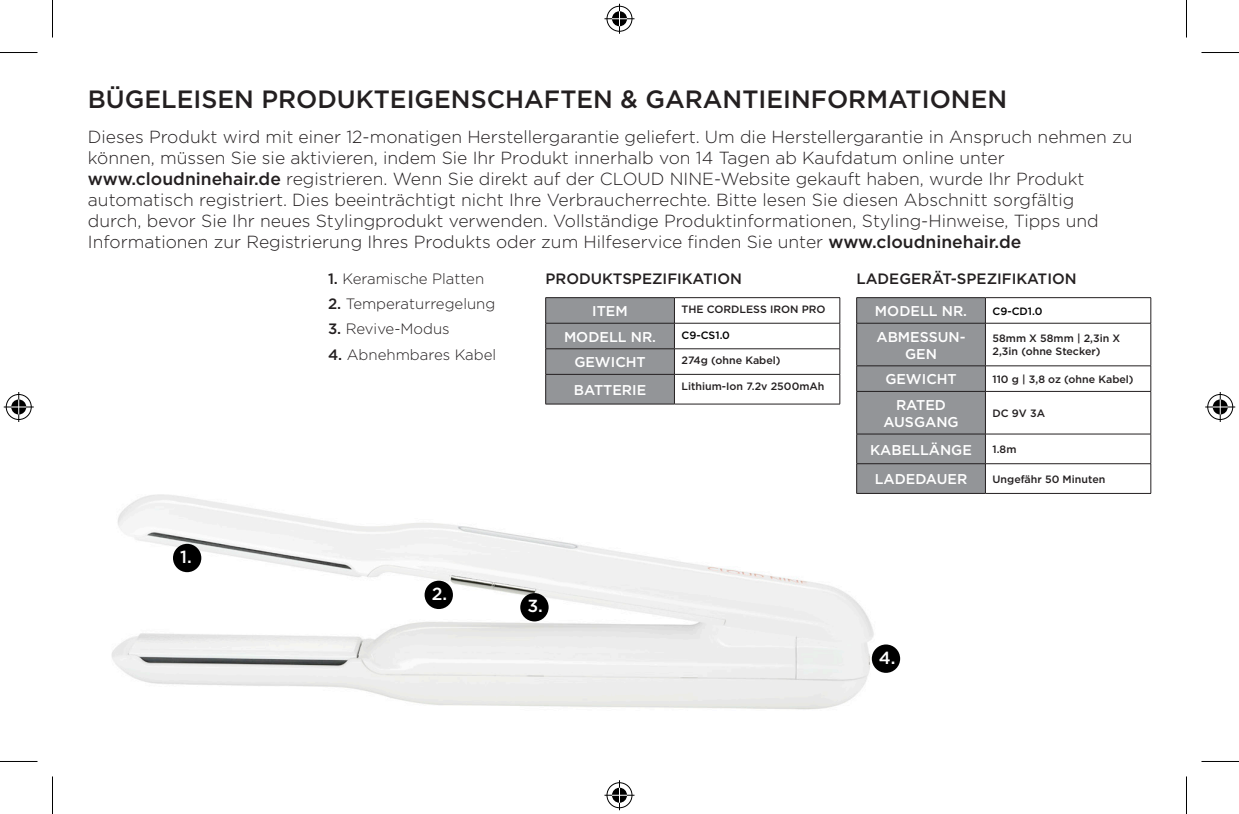
<style>
.page{position:relative;width:1239px;height:814px;background:#fff}
.page>*{position:absolute;margin:0;border:0;box-sizing:border-box;transform-origin:0 0}
.t1{font:500 25px "Gotham";color:#231f20}
.t2{font:300 17.5px/21px "Gotham";color:#231f20}
.t3{font:500 17.5px "Gotham";color:#fff}
.t4{font:300 15px "Gotham";color:#231f20}
.t5{font:500 15px "Gotham";color:#231f20}
.t6{font:500 14.25px/17px "Gotham";color:#fff;text-align:center}
.t7{font:500 10.75px/12.8px "Gotham";color:#231f20}
.t8{font:500 10.75px "Gotham";color:#000}
.s1{font-weight:500}
</style>
<div class="page">
<img style="left:111px;top:494px;width:790px;height:216px">
<hr style="left:674px;top:297px;width:166px;height:1px;background:#231f20">
<hr style="left:545px;top:297px;width:129px;height:1px;background:#231f20">
<div style="left:545px;top:298px;width:130px;height:105px;background:#939598"></div>
<hr style="left:674px;top:323px;width:166px;height:1px;background:#231f20">
<svg style="left:839px;top:298px;width:1px;height:76px"></svg>
<hr style="left:545px;top:348px;width:129px;height:1px;background:#231f20">
<hr style="left:674px;top:348px;width:166px;height:1px;background:#231f20">
<hr style="left:545px;top:374px;width:129px;height:1px;background:#231f20">
<hr style="left:545px;top:374px;width:1px;height:30px;background:#231f20">
<hr style="left:674px;top:374px;width:166px;height:1px;background:#231f20">
<hr style="left:839px;top:374px;width:1px;height:30px;background:#231f20">
<hr style="left:545px;top:403px;width:129px;height:1px;background:#231f20">
<hr style="left:674px;top:403px;width:166px;height:1px;background:#231f20">
<hr style="left:985px;top:297px;width:166px;height:1px;background:#231f20">
<svg style="left:1150px;top:298px;width:1px;height:25px"></svg>
<hr style="left:1150px;top:391px;width:1px;height:43px;background:#231f20">
<hr style="left:856px;top:297px;width:129px;height:1px;background:#231f20">
<hr style="left:985px;top:323px;width:166px;height:1px;background:#231f20">
<hr style="left:1150px;top:323px;width:1px;height:42px;background:#231f20">
<svg style="left:1150px;top:366px;width:1px;height:25px"></svg>
<hr style="left:985px;top:365px;width:166px;height:1px;background:#231f20">
<hr style="left:985px;top:391px;width:166px;height:1px;background:#231f20">
<hr style="left:985px;top:433px;width:166px;height:1px;background:#231f20">
<svg style="left:856px;top:298px;width:130px;height:195px;background:#8e9093"></svg>
<hr style="left:985px;top:463px;width:166px;height:1px;background:#231f20">
<svg style="left:1150px;top:434px;width:1px;height:59px"></svg>
<hr style="left:856px;top:493px;width:129px;height:1px;background:#231f20">
<hr style="left:985px;top:493px;width:166px;height:1px;background:#231f20">
<div style="left:173px;top:544px;width:28px;height:28px;background:#000;border-radius:50%"></div>
<div style="left:425px;top:580px;width:28px;height:29px;background:#000;border-radius:50%"></div>
<div style="left:520px;top:593px;width:29px;height:28px;background:#000;border-radius:50%"></div>
<div style="left:872px;top:644px;width:28px;height:29px;background:#000;border-radius:50%"></div>
<hr style="left:0;top:52px;width:38px;height:1px;background:#000">
<hr style="left:1201px;top:52px;width:38px;height:1px;background:#000">
<hr style="left:0;top:761px;width:38px;height:1px;background:#000">
<hr style="left:1201px;top:761px;width:38px;height:1px;background:#000">
<hr style="left:52px;top:0;width:1px;height:38px;background:#000">
<hr style="left:52px;top:776px;width:1px;height:38px;background:#000">
<hr style="left:1186px;top:0;width:1px;height:38px;background:#000">
<hr style="left:1186px;top:776px;width:1px;height:38px;background:#000">
<div style="left:605px;top:5px;width:28px;height:28px;border:3px solid #fff;border-radius:50%"></div>
<hr style="left:604px;top:17px;width:30px;height:3px;background:#fff">
<hr style="left:618px;top:4px;width:3px;height:30px;background:#fff">
<div style="left:610px;top:10px;width:18px;height:18px;border:3px solid #fff;border-radius:50%"></div>
<div style="left:607px;top:6px;width:25px;height:26px;border:1px solid #000;border-radius:50%"></div>
<hr style="left:604px;top:18px;width:30px;height:1px;background:#000">
<hr style="left:619px;top:4px;width:1px;height:30px;background:#000">
<svg style="left:612px;top:11px;width:15px;height:15px"></svg>
<div style="left:605px;top:781px;width:28px;height:28px;border:3px solid #fff;border-radius:50%"></div>
<hr style="left:604px;top:793px;width:30px;height:3px;background:#fff">
<hr style="left:618px;top:780px;width:3px;height:30px;background:#fff">
<div style="left:610px;top:786px;width:18px;height:18px;border:3px solid #fff;border-radius:50%"></div>
<div style="left:607px;top:782px;width:25px;height:26px;border:1px solid #000;border-radius:50%"></div>
<hr style="left:604px;top:794px;width:30px;height:1px;background:#000">
<hr style="left:619px;top:780px;width:1px;height:30px;background:#000">
<svg style="left:612px;top:787px;width:15px;height:15px"></svg>
<div style="left:5px;top:393px;width:28px;height:28px;border:3px solid #fff;border-radius:50%"></div>
<hr style="left:4px;top:405px;width:30px;height:3px;background:#fff">
<hr style="left:17px;top:392px;width:3px;height:30px;background:#fff">
<div style="left:10px;top:398px;width:18px;height:18px;border:3px solid #fff;border-radius:50%"></div>
<div style="left:6px;top:394px;width:26px;height:26px;border:1px solid #000;border-radius:50%"></div>
<hr style="left:4px;top:406px;width:30px;height:1px;background:#000">
<hr style="left:18px;top:392px;width:1px;height:30px;background:#000">
<svg style="left:11px;top:399px;width:15px;height:15px"></svg>
<div style="left:1206px;top:393px;width:28px;height:28px;border:3px solid #fff;border-radius:50%"></div>
<hr style="left:1205px;top:405px;width:30px;height:3px;background:#fff">
<hr style="left:1219px;top:392px;width:3px;height:30px;background:#fff">
<div style="left:1211px;top:398px;width:18px;height:18px;border:3px solid #fff;border-radius:50%"></div>
<div style="left:1207px;top:394px;width:26px;height:26px;border:1px solid #000;border-radius:50%"></div>
<hr style="left:1205px;top:406px;width:30px;height:1px;background:#000">
<hr style="left:1220px;top:392px;width:1px;height:30px;background:#000">
<svg style="left:1213px;top:399px;width:15px;height:15px"></svg>
<p class="t1" style="left:88px;top:83px;width:921px">BÜGELEISEN PRODUKTEIGENSCHAFTEN &amp; GARANTIEINFORMATIONEN</p>
<p class="t2" style="left:88px;top:126px;width:1046px">Dieses Produkt wird mit einer 12-monatigen Herstellergarantie geliefert. Um die Herstellergarantie in Anspruch nehmen zu können, müssen Sie sie aktivieren, indem Sie Ihr Produkt innerhalb von 14 Tagen ab Kaufdatum online unter <span class="s1">www.cloudninehair.de</span> registrieren. Wenn Sie direkt auf der CLOUD NINE-Website gekauft haben, wurde Ihr Produkt automatisch registriert. Dies beeinträchtigt nicht Ihre Verbraucherrechte. Bitte lesen Sie diesen Abschnitt sorgfältig<br>durch, bevor Sie Ihr neues Stylingprodukt verwenden. Vollständige Produktinformationen, Styling-Hinweise, Tipps und Informationen zur Registrierung Ihres Produkts oder zum Hilfeservice finden Sie unter <span class="s1">www.cloudninehair.de</span></p>
<p class="t4" style="left:328px;top:269px;width:158px"><span class="s1">1.</span> Keramische Platten</p>
<p class="t4" style="left:328px;top:294px;width:169px"><span class="s1">2.</span> Temperaturregelung</p>
<p class="t4" style="left:328px;top:320px;width:123px"><span class="s1">3.</span> Revive-Modus</p>
<p class="t4" style="left:328px;top:345px;width:170px"><span class="s1">4.</span> Abnehmbares Kabel</p>
<p class="t5" style="left:545px;top:269px;width:198px">PRODUKTSPEZIFIKATION</p>
<p class="t5" style="left:856px;top:269px;width:222px">LADEGERÄT-SPEZIFIKATION</p>
<p class="t6" style="left:592px;top:302px;width:37px">ITEM</p>
<p class="t7" style="left:681px;top:303px;width:146px">THE CORDLESS IRON PRO</p>
<p class="t6" style="left:564px;top:328px;width:94px">MODELL NR.</p>
<p class="t8" style="left:681px;top:328px;width:50px">C9-CS1.0</p>
<p class="t6" style="left:574px;top:353px;width:73px">GEWICHT</p>
<p class="t7" style="left:681px;top:354px;width:101px">274g (ohne Kabel)</p>
<p class="t6" style="left:574px;top:381px;width:74px">BATTERIE</p>
<p class="t7" style="left:681px;top:380px;width:144px">Lithium-Ion 7.2v 2500mAh</p>
<p class="t6" style="left:875px;top:302px;width:94px">MODELL NR.</p>
<p class="t8" style="left:992px;top:304px;width:51px">C9-CD1.0</p>
<p class="t6" style="left:876px;top:328px;width:91px">ABMESSUN-<br>GEN</p>
<p class="t7" style="left:992px;top:332px;width:129px">58mm X 58mm | 2,3in X<br>2,3in (ohne Stecker)</p>
<p class="t6" style="left:885px;top:370px;width:73px">GEWICHT</p>
<p class="t7" style="left:992px;top:372px;width:143px">110 g | 3,8 oz (ohne Kabel)</p>
<p class="t6" style="left:883px;top:396px;width:77px">RATED<br>AUSGANG</p>
<p class="t7" style="left:992px;top:407px;width:54px">DC 9V 3A</p>
<p class="t6" style="left:870px;top:441px;width:103px">KABELLÄNGE</p>
<p class="t7" style="left:992px;top:443px;width:25px">1.8m</p>
<p class="t6" style="left:875px;top:470px;width:94px">LADEDAUER</p>
<p class="t7" style="left:992px;top:472px;width:114px">Ungefähr 50 Minuten</p>
<p class="t3" style="left:180px;top:545px;width:13px">1.</p>
<p class="t3" style="left:432px;top:582px;width:17px">2.</p>
<p class="t3" style="left:527px;top:595px;width:17px">3.</p>
<p class="t3" style="left:879px;top:646px;width:18px">4.</p>
</div>
